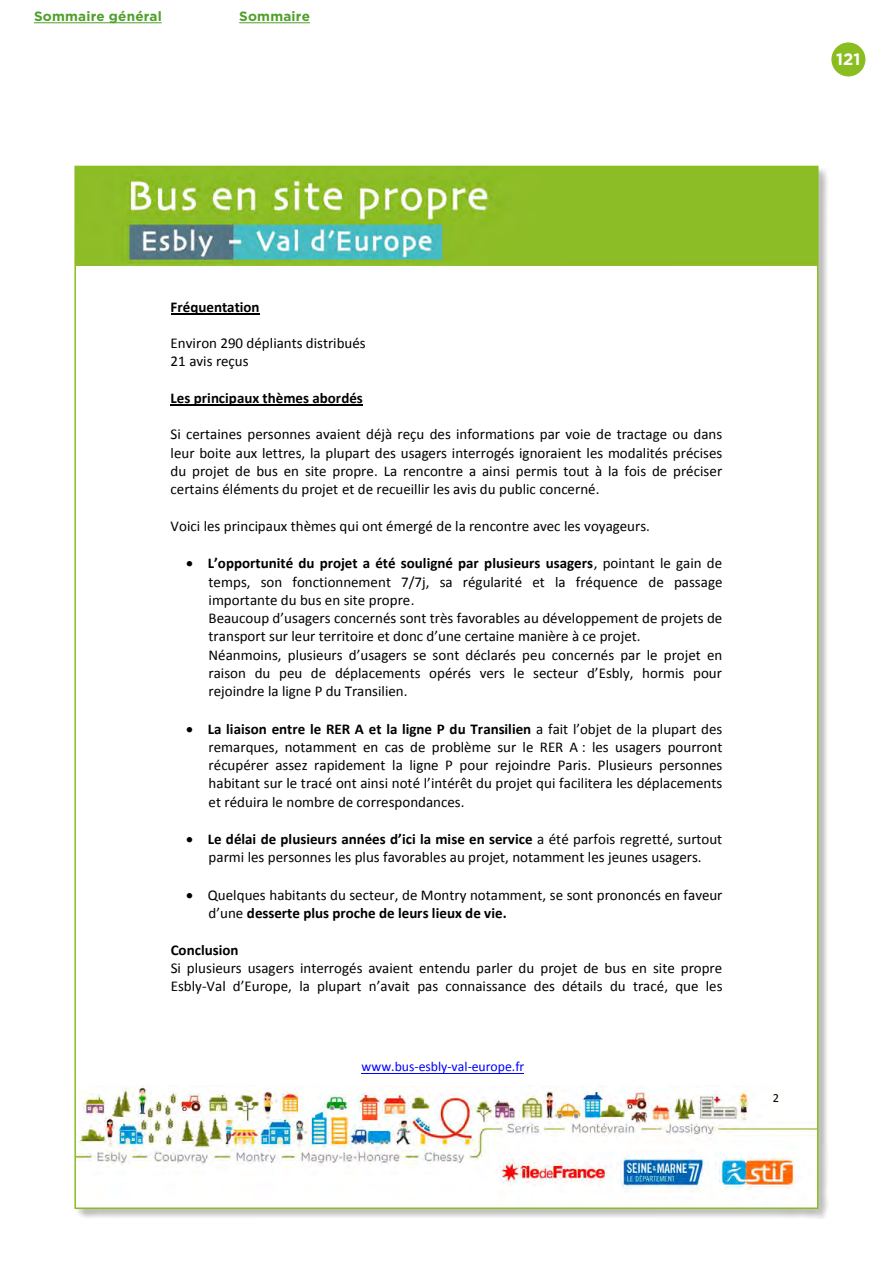
<style>
.page{position:relative;width:893px;height:1263px;background:#fff}
.page>*{position:absolute;margin:0;border:0;box-sizing:border-box;transform-origin:0 0}
.t1{font:700 16.5px "Gotham";color:#fff}
.t2{font:15px/18.3px "Calibri";color:#000}
.t3{font:700 15px "Calibri";color:#000}
.t4{font:13.8px "Calibri";color:#00f}
.t5{font:700 13.5px "Gotham";letter-spacing:.015em;color:#4fa02b}
.t6{font:12.45px "Calibri";color:#000}
.s1{font-weight:700}
</style>
<div class="page">
<div style="left:831px;top:42px;width:34px;height:34px;background:#89bd20;border-radius:50%"></div>
<hr style="left:34px;top:22px;width:128px;height:1px;background:#4fa02b">
<hr style="left:239px;top:22px;width:71px;height:1px;background:#4fa02b">
<div style="left:76px;top:167px;width:752px;height:1052px;background:#000;opacity:.25"></div>
<div style="left:75px;top:166px;width:743px;height:1042px;background:#fff"></div>
<img style="left:77px;top:1086px;width:738px;height:106px">
<hr style="left:362px;top:1073px;width:162px;height:1px;background:#00f">
<img style="left:77px;top:169px;width:738px;height:96px">
<hr style="left:171px;top:313px;width:89px;height:1px;background:#000">
<hr style="left:171px;top:404px;width:192px;height:2px;background:#000">
<p class="t5" style="left:34px;top:8px;width:129px">Sommaire général</p>
<p class="t5" style="left:239px;top:8px;width:72px">Sommaire</p>
<p class="t1" style="left:836px;top:48px;width:26px">121</p>
<p class="t3" style="left:171px;top:297px;width:90px">Fréquentation</p>
<p class="t2" style="left:171px;top:334px;width:197px">Environ 290 dépliants distribués<br>21 avis reçus</p>
<p class="t3" style="left:171px;top:388px;width:194px">Les principaux thèmes abordés</p>
<p class="t2" style="left:171px;top:425px;width:553px;text-align:justify">Si certaines personnes avaient déjà reçu des informations par voie de tractage ou dans leur boite aux lettres, la plupart des usagers interrogés ignoraient les modalités précises du projet de bus en site propre. La rencontre a ainsi permis tout à la fois de préciser certains éléments du projet et de recueillir les avis du public concerné.</p>
<p class="t2" style="left:171px;top:517px;width:481px">Voici les principaux thèmes qui ont émergé de la rencontre avec les voyageurs.</p>
<p class="t2" style="left:209px;top:554px;width:515px;text-indent:-22px">• <span class="s1">L’opportunité du projet a été souligné par plusieurs usagers</span>, pointant le gain de temps, son fonctionnement 7/7j, sa régularité et la fréquence de passage importante du bus en site propre.<br>Beaucoup d’usagers concernés sont très favorables au développement de projets de transport sur leur territoire et donc d’une certaine manière à ce projet.<br>Néanmoins, plusieurs d’usagers se sont déclarés peu concernés par le projet en raison du peu de déplacements opérés vers le secteur d’Esbly, hormis pour rejoindre la ligne P du Transilien.</p>
<p class="t2" style="left:209px;top:719px;width:515px;text-align:justify;text-indent:-22px">• <span class="s1">La liaison entre le RER A et la ligne P du Transilien</span> a fait l’objet de la plupart des remarques, notamment en cas de problème sur le RER A : les usagers pourront récupérer assez rapidement la ligne P pour rejoindre Paris. Plusieurs personnes habitant sur le tracé ont ainsi noté l’intérêt du projet qui facilitera les déplacements et réduira le nombre de correspondances.</p>
<p class="t2" style="left:186px;top:830px;width:538px;text-align:center">• <span class="s1">Le délai de plusieurs années d’ici la mise en service</span> a été parfois regretté, surtout parmi les personnes les plus favorables au projet, notamment les jeunes usagers.</p>
<p class="t2" style="left:209px;top:886px;width:515px;text-indent:-22px">• Quelques habitants du secteur, de Montry notamment, se sont prononcés en faveur d’une <span class="s1">desserte plus proche de leurs lieux de vie.</span></p>
<p class="t3" style="left:171px;top:940px;width:69px">Conclusion</p>
<p class="t2" style="left:171px;top:959px;width:553px">Si plusieurs usagers interrogés avaient entendu parler du projet de bus en site propre<br>Esbly-Val d’Europe, la plupart n’avait pas connaissance des détails du tracé, que les</p>
<p class="t4" style="left:362px;top:1058px;width:164px">www.bus-esbly-val-europe.fr</p>
<p class="t6" style="left:773px;top:1090px;width:8px">2</p>
</div>
